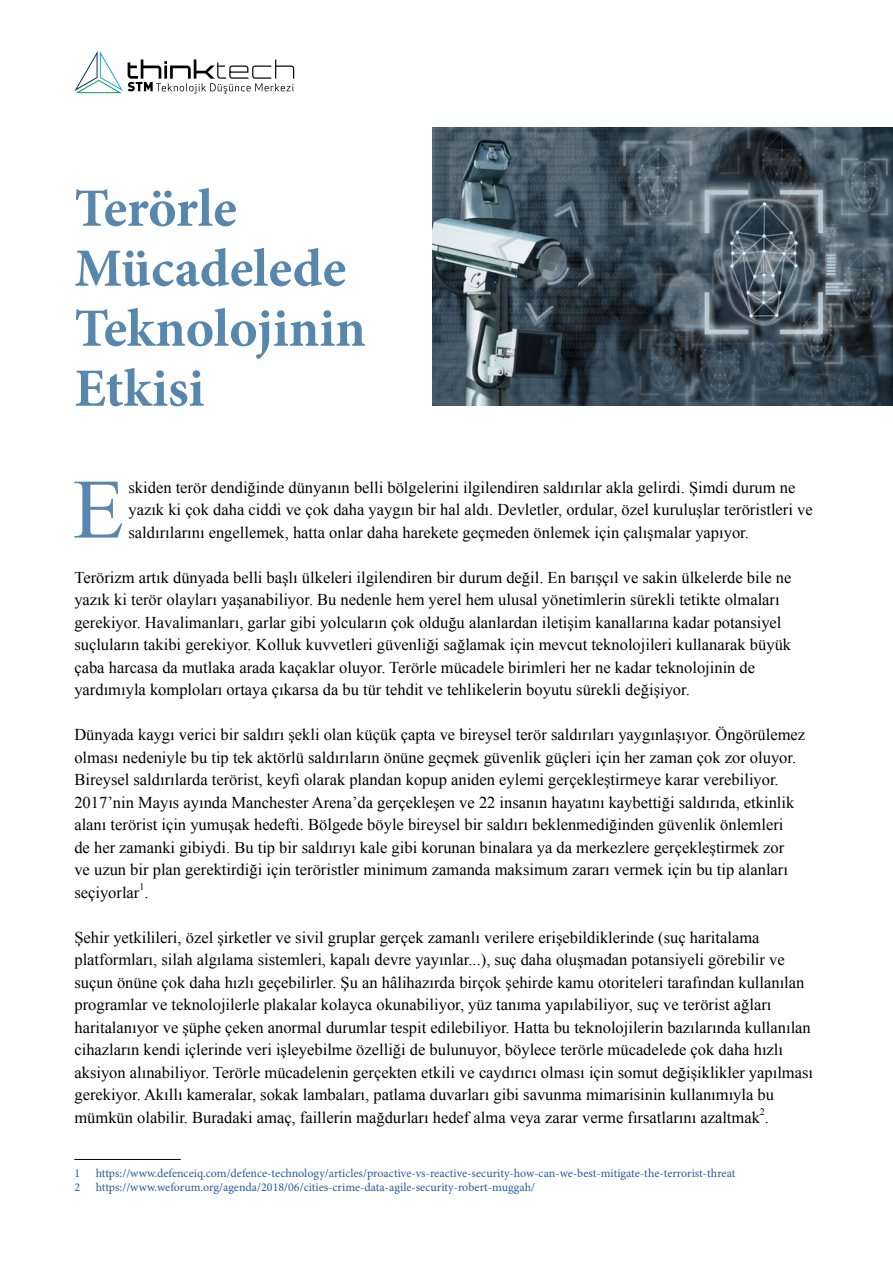
<style>
.page{position:relative;width:893px;height:1263px;background:#fff}
.page>*{position:absolute;margin:0;border:0;box-sizing:border-box;transform-origin:0 0}
.t1{font:84.45px "Times New Roman";color:#5887ad}
.t2{font:700 54px/60px "Minion Pro";color:#5887ad}
.t3{font:16.5px/22.5px "Times New Roman";color:#000}
.t4{font:12px "Minion Pro";color:#275b9b}
.t5{font:9.9px "Times New Roman";color:#000}
.s1{font-size:16.5px}
</style>
<div class="page">
<svg style="left:74px;top:51px;width:220px;height:43px"></svg>
<hr style="left:74px;top:1159px;width:107px;height:1px;background:#000">
<img style="left:432px;top:128px;width:461px;height:277px">
<h2 class="t2" style="left:74px;top:178px;width:293px">Terörle<br>Mücadelede<br>Teknolojinin<br>Etkisi</h2>
<h1 class="t1" style="left:73px;top:452px;width:53px">E</h1>
<p class="t3" style="left:128px;top:475px;width:686px">skiden terör dendiğinde dünyanın belli bölgelerini ilgilendiren saldırılar akla gelirdi. Şimdi durum ne yazık ki çok daha ciddi ve çok daha yaygın bir hal aldı. Devletler, ordular, özel kuruluşlar teröristleri ve saldırılarını engellemek, hatta onlar daha harekete geçmeden önlemek için çalışmalar yapıyor.</p>
<p class="t3" style="left:74px;top:565px;width:718px">Terörizm artık dünyada belli başlı ülkeleri ilgilendiren bir durum değil. En barışçıl ve sakin ülkelerde bile ne yazık ki terör olayları yaşanabiliyor. Bu nedenle hem yerel hem ulusal yönetimlerin sürekli tetikte olmaları gerekiyor. Havalimanları, garlar gibi yolcuların çok olduğu alanlardan iletişim kanallarına kadar potansiyel suçluların takibi gerekiyor. Kolluk kuvvetleri güvenliği sağlamak için mevcut teknolojileri kullanarak büyük çaba harcasa da mutlaka arada kaçaklar oluyor. Terörle mücadele birimleri her ne kadar teknolojinin de yardımıyla komploları ortaya çıkarsa da bu tür tehdit ve tehlikelerin boyutu sürekli değişiyor.</p>
<p class="t3" style="left:74px;top:723px;width:732px">Dünyada kaygı verici bir saldırı şekli olan küçük çapta ve bireysel terör saldırıları yaygınlaşıyor. Öngörülemez olması nedeniyle bu tip tek aktörlü saldırıların önüne geçmek güvenlik güçleri için her zaman çok zor oluyor.<br>Bireysel saldırılarda terörist, keyfi olarak plandan kopup aniden eylemi gerçekleştirmeye karar verebiliyor.<br>2017’nin Mayıs ayında Manchester Arena’da gerçekleşen ve 22 insanın hayatını kaybettiği saldırıda, etkinlik alanı terörist için yumuşak hedefti. Bölgede böyle bireysel bir saldırı beklenmediğinden güvenlik önlemleri<br>de her zamanki gibiydi. Bu tip bir saldırıyı kale gibi korunan binalara ya da merkezlere gerçekleştirmek zor<br>ve uzun bir plan gerektirdiği için teröristler minimum zamanda maksimum zararı vermek için bu tip alanları seçiyorlar</p>
<p class="t5" style="left:139px;top:880px;width:11px">1<span class="s1">.</span></p>
<p class="t3" style="left:74px;top:925px;width:740px">Şehir yetkilileri, özel şirketler ve sivil gruplar gerçek zamanlı verilere erişebildiklerinde (suç haritalama platformları, silah algılama sistemleri, kapalı devre yayınlar...), suç daha oluşmadan potansiyeli görebilir ve suçun önüne çok daha hızlı geçebilirler. Şu an hâlihazırda birçok şehirde kamu otoriteleri tarafından kullanılan programlar ve teknolojilerle plakalar kolayca okunabiliyor, yüz tanıma yapılabiliyor, suç ve terörist ağları haritalanıyor ve şüphe çeken anormal durumlar tespit edilebiliyor. Hatta bu teknolojilerin bazılarında kullanılan cihazların kendi içlerinde veri işleyebilme özelliği de bulunuyor, böylece terörle mücadelede çok daha hızlı aksiyon alınabiliyor. Terörle mücadelenin gerçekten etkili ve caydırıcı olması için somut değişiklikler yapılması gerekiyor. Akıllı kameralar, sokak lambaları, patlama duvarları gibi savunma mimarisinin kullanımıyla bu mümkün olabilir. Buradaki amaç, faillerin mağdurları hedef alma veya zarar verme fırsatlarını azaltmak .</p>
<p class="t5" style="left:760px;top:1105px;width:6px">2</p>
<p class="t4" style="left:74px;top:1165px;width:7px">1</p>
<p class="t4" style="left:96px;top:1165px;width:641px">https://www.defenceiq.com/defence-technology/articles/proactive-vs-reactive-security-how-can-we-best-mitigate-the-terrorist-threat</p>
<p class="t4" style="left:74px;top:1179px;width:7px">2</p>
<p class="t4" style="left:96px;top:1179px;width:441px">https://www.weforum.org/agenda/2018/06/cities-crime-data-agile-security-robert-muggah/</p>
</div>
